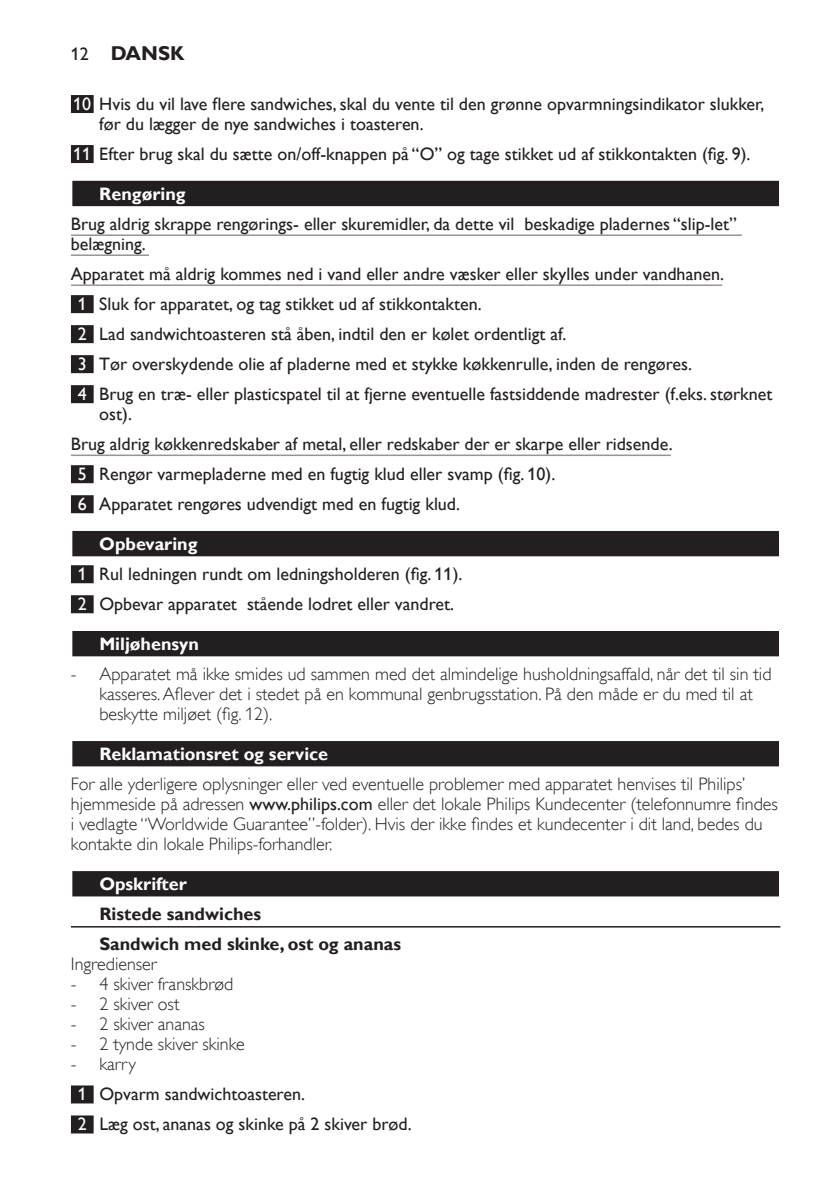
<style>
.page{position:relative;width:840px;height:1191px;background:#fff}
.page>*{position:absolute;margin:0;border:0;box-sizing:border-box;transform-origin:0 0}
.t1{font:700 20px "Gill Sans Alt One WGL";color:#231f20}
.t2{font:18px/30px "Gill Sans Alt One WGL";color:#231f20}
.t3{font:18px/20px "Gill Sans Alt One WGL Light";color:#231f20}
.t4{font:700 18px "Gill Sans Alt One WGL";color:#fff}
.t5{font:700 18px/30px "Gill Sans Alt One WGL";color:#231f20}
.s1{font-weight:400;font-size:18px}
.s2{color:#fff}
.s3{font-weight:700;color:#fff}
.s4{font-family:"Gill Sans Alt One WGL"}
</style>
<div class="page">
<div style="left:71px;top:95px;width:23px;height:18px;background:#231f20"></div>
<div style="left:71px;top:145px;width:23px;height:18px;background:#231f20"></div>
<div style="left:71px;top:180px;width:709px;height:28px;background:#dbdadb"></div>
<div style="left:72px;top:181px;width:706px;height:25px;background:#231f20"></div>
<hr style="left:71px;top:234px;width:670px;height:2px;background:#939598">
<hr style="left:71px;top:254px;width:78px;height:2px;background:#939598">
<hr style="left:71px;top:284px;width:650px;height:2px;background:#939598">
<div style="left:71px;top:295px;width:23px;height:18px;background:#231f20"></div>
<div style="left:71px;top:325px;width:23px;height:18px;background:#231f20"></div>
<div style="left:71px;top:355px;width:23px;height:18px;background:#231f20"></div>
<div style="left:71px;top:385px;width:23px;height:18px;background:#231f20"></div>
<hr style="left:71px;top:454px;width:599px;height:2px;background:#939598">
<div style="left:71px;top:465px;width:23px;height:18px;background:#231f20"></div>
<div style="left:71px;top:495px;width:23px;height:18px;background:#231f20"></div>
<div style="left:71px;top:530px;width:709px;height:28px;background:#b9b8b9"></div>
<div style="left:72px;top:531px;width:706px;height:25px;background:#231f20"></div>
<div style="left:71px;top:565px;width:23px;height:18px;background:#231f20"></div>
<div style="left:71px;top:595px;width:23px;height:18px;background:#231f20"></div>
<div style="left:71px;top:630px;width:709px;height:28px;background:#afaeae"></div>
<div style="left:72px;top:631px;width:706px;height:25px;background:#231f20"></div>
<div style="left:71px;top:740px;width:709px;height:28px;background:#a5a3a4"></div>
<div style="left:72px;top:741px;width:706px;height:25px;background:#231f20"></div>
<div style="left:71px;top:870px;width:709px;height:28px;background:#999797"></div>
<div style="left:72px;top:871px;width:706px;height:25px;background:#231f20"></div>
<hr style="left:71px;top:926px;width:709px;height:1px;background:#231f20">
<div style="left:71px;top:1085px;width:23px;height:18px;background:#231f20"></div>
<div style="left:71px;top:1115px;width:23px;height:18px;background:#231f20"></div>
<p class="t1" style="left:71px;top:40px;width:115px"><span class="s1">12</span> Dansk</p>
<p class="t2" style="left:99px;top:94px;width:666px;line-height:20px;text-indent:-26px"><span class="s2">10</span> Hvis du vil lave flere sandwiches, skal du vente til den grønne opvarmningsindikator slukker, før du lægger de nye sandwiches i toasteren.</p>
<p class="t2" style="left:73px;top:139px;width:678px"><span class="s2">11</span> Efter brug skal du sætte on/off-knappen på “O” og tage stikket ud af stikkontakten (fig. 9).</p>
<p class="t4" style="left:99px;top:182px;width:88px">Rengøring</p>
<p class="t2" style="left:71px;top:214px;width:667px;line-height:20px">Brug aldrig skrappe rengørings- eller skuremidler, da dette vil beskadige pladernes “slip-let” belægning.</p>
<p class="t2" style="left:78px;top:259px;width:696px;text-indent:-7px">Apparatet må aldrig kommes ned i vand eller andre væsker eller skylles under vandhanen.<br><span class="s2">1</span> Sluk for apparatet, og tag stikket ud af stikkontakten.<br><span class="s2">2</span> Lad sandwichtoasteren stå åben, indtil den er kølet ordentligt af.<br><span class="s2">3</span> Tør overskydende olie af pladerne med et stykke køkkenrulle, inden de rengøres.<br><span class="s2">4</span> Brug en træ- eller plasticspatel til at fjerne eventuelle fastsiddende madrester (f.eks. størknet</p>
<p class="t2" style="left:99px;top:399px;width:34px">ost).</p>
<p class="t2" style="left:71px;top:429px;width:603px">Brug aldrig køkkenredskaber af metal, eller redskaber der er skarpe eller ridsende.</p>
<p class="t2" style="left:78px;top:459px;width:479px"><span class="s2">5</span> Rengør varmepladerne med en fugtig klud eller svamp (fig. 10).</p>
<p class="t2" style="left:78px;top:489px;width:383px"><span class="s2">6</span> Apparatet rengøres udvendigt med en fugtig klud.</p>
<p class="t2" style="left:78px;top:529px;width:386px;text-indent:22px"><span class="s3">Opbevaring<br></span><span class="s2">1</span> Rul ledningen rundt om ledningsholderen (fig. 11).<br><span class="s2">2</span> Opbevar apparatet stående lodret eller vandret.</p>
<p class="t4" style="left:99px;top:632px;width:101px">Miljøhensyn</p>
<p class="t3" style="left:99px;top:664px;width:673px;text-indent:-28px">- Apparatet må ikke smides ud sammen med det almindelige husholdningsaffald, når det til sin tid kasseres. Aflever det i stedet på en kommunal genbrugsstation. På den måde er du med til at beskytte miljøet (fig. 12).</p>
<p class="t4" style="left:99px;top:742px;width:230px">Reklamationsret og service</p>
<p class="t3" style="left:71px;top:774px;width:708px">For alle yderligere oplysninger eller ved eventuelle problemer med apparatet henvises til Philips’ hjemmeside på adressen <span class="s4">www.philips.com</span> eller det lokale Philips Kundecenter (telefonnumre findes i vedlagte “Worldwide Guarantee”-folder). Hvis der ikke findes et kundecenter i dit land, bedes du kontakte din lokale Philips-forhandler.</p>
<p class="t4" style="left:99px;top:872px;width:89px">Opskrifter</p>
<p class="t5" style="left:99px;top:899px;width:303px">Ristede sandwiches<br>Sandwich med skinke, ost og ananas</p>
<p class="t3" style="left:71px;top:954px;width:87px">Ingredienser</p>
<p class="t3" style="left:71px;top:974px;width:164px">- 4 skiver franskbrød</p>
<p class="t3" style="left:71px;top:994px;width:110px">- 2 skiver ost</p>
<p class="t3" style="left:71px;top:1014px;width:135px">- 2 skiver ananas</p>
<p class="t3" style="left:71px;top:1034px;width:175px">- 2 tynde skiver skinke</p>
<p class="t3" style="left:71px;top:1054px;width:66px">- karry</p>
<p class="t2" style="left:78px;top:1079px;width:335px"><span class="s2">1</span> Opvarm sandwichtoasteren.<br><span class="s2">2</span> Læg ost, ananas og skinke på 2 skiver brød.</p>
</div>
